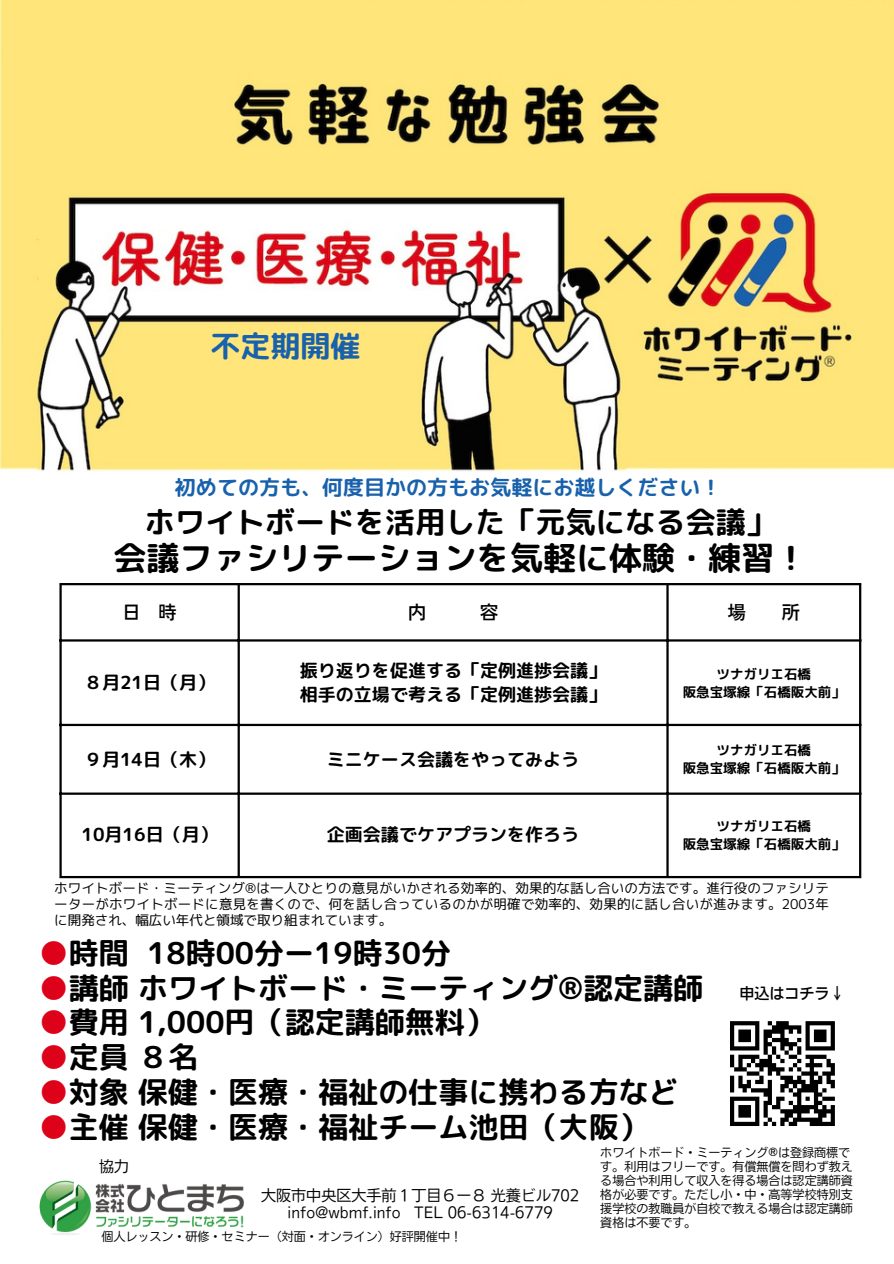
<style>
.page{position:relative;width:894px;height:1264px;background:#fff}
.page>*{position:absolute;margin:0;border:0;box-sizing:border-box;transform-origin:0 0}
.t1{font:33px "rounded mplus 1 p bold";color:#000}
.t2{font:30px "rounded mplus 1 p bold";color:#000}
.t3{font:30px "rounded mplus 1 p bold";color:#1861ac}
.t4{font:21px "rounded mplus 1 p bold";color:#1861ac}
.t5{font:18px "rounded mplus 1 p bold";color:#000}
.t6{font:18px "Nud Motoya Cedar Std W4";color:#000}
.t7{font:15px "Nud Motoya Cedar Std W2 b";color:#000}
.t8{font:15px "Nud Motoya Cedar Std W4";color:#000}
.t9{font:13.5px/15.8px "mplus 1 p regular";color:#000;text-align:justify}
.t10{font:13.5px "rounded mplus 1 p bold";color:#000}
.t11{font:12px/14px "Nud Motoya Cedar Std W2 b";color:#000}
.s1{color:#dd0219}
</style>
<div class="page">
<hr style="left:59px;top:585px;width:3px;height:291px;background:#000">
<hr style="left:237px;top:585px;width:3px;height:291px;background:#000">
<hr style="left:666px;top:585px;width:2px;height:291px;background:#000">
<hr style="left:858px;top:585px;width:3px;height:291px;background:#000">
<hr style="left:59px;top:583px;width:802px;height:2px;background:#000">
<hr style="left:59px;top:639px;width:802px;height:2px;background:#000">
<hr style="left:59px;top:723px;width:802px;height:3px;background:#000">
<hr style="left:59px;top:792px;width:802px;height:2px;background:#000">
<hr style="left:59px;top:876px;width:802px;height:2px;background:#000">
<img style="left:39px;top:1180px;width:205px;height:55px">
<img style="left:0;top:0;width:893px;height:471px">
<svg style="left:730px;top:1021px;width:104px;height:104px"></svg>
<hr style="left:809px;top:1121px;width:25px;height:4px;background:#000">
<p class="t3" style="left:210px;top:324px;width:152px">不定期開催</p>
<p class="t4" style="left:175px;top:472px;width:548px">初めての方も、何度目かの方もお気軽にお越しください！</p>
<p class="t2" style="left:145px;top:500px;width:632px">ホワイトボードを活用した「元気になる会議」</p>
<p class="t1" style="left:113px;top:534px;width:695px">会議ファシリテーションを気軽に体験・練習！</p>
<p class="t6" style="left:122px;top:603px;width:14px">日</p>
<p class="t6" style="left:159px;top:603px;width:20px">時</p>
<p class="t6" style="left:408px;top:603px;width:20px">内</p>
<p class="t6" style="left:480px;top:603px;width:20px">容</p>
<p class="t6" style="left:727px;top:603px;width:20px">場</p>
<p class="t6" style="left:781px;top:603px;width:20px">所</p>
<p class="t5" style="left:84px;top:669px;width:133px">８月21日（月）</p>
<p class="t5" style="left:300px;top:657px;width:308px">振り返りを促進する「定例進捗会議」</p>
<p class="t5" style="left:300px;top:682px;width:308px">相手の立場で考える「定例進捗会議」</p>
<p class="t5" style="left:84px;top:746px;width:133px">９月14日（木）</p>
<p class="t5" style="left:327px;top:746px;width:254px">ミニケース会議をやってみよう</p>
<p class="t10" style="left:716px;top:664px;width:96px">ツナガリエ石橋</p>
<p class="t10" style="left:682px;top:682px;width:164px">阪急宝塚線「石橋阪大前」</p>
<p class="t10" style="left:716px;top:740px;width:96px">ツナガリエ石橋</p>
<p class="t10" style="left:682px;top:759px;width:164px">阪急宝塚線「石橋阪大前」</p>
<p class="t5" style="left:81px;top:821px;width:138px">10月16日（月）</p>
<p class="t5" style="left:327px;top:821px;width:254px">企画会議でケアプランを作ろう</p>
<p class="t10" style="left:716px;top:816px;width:96px">ツナガリエ石橋</p>
<p class="t10" style="left:682px;top:834px;width:164px">阪急宝塚線「石橋阪大前」</p>
<p class="t9" style="left:54px;top:880px;width:776px">ホワイトボード・ミーティング®︎は一人ひとりの意見がいかされる効率的、効果的な話し合いの方法です。進行役のファシリテーターがホワイトボードに意見を書くので、何を話し合っているのかが明確で効率的、効果的に話し合いが進みます。2003年に開発され、幅広い年代と領域で取り組まれています。</p>
<p class="t2" style="left:39px;top:931px;width:414px"><span class="s1">●</span>時間 18時00分ー19時30分</p>
<p class="t2" style="left:39px;top:966px;width:665px"><span class="s1">●</span>講師ホワイトボード・ミーティング®︎認定講師</p>
<p class="t2" style="left:39px;top:1001px;width:457px"><span class="s1">●</span>費用 1,000円（認定講師無料）</p>
<p class="t2" style="left:39px;top:1036px;width:161px"><span class="s1">●</span>定員８名</p>
<p class="t2" style="left:39px;top:1070px;width:641px"><span class="s1">●</span>対象保健・医療・福祉の仕事に携わる方など</p>
<p class="t2" style="left:39px;top:1105px;width:611px"><span class="s1">●</span>主催保健・医療・福祉チーム池田（大阪）</p>
<p class="t8" style="left:739px;top:985px;width:107px">申込はコチラ↓</p>
<p class="t7" style="left:99px;top:1158px;width:30px">協力</p>
<p class="t7" style="left:261px;top:1187px;width:319px">大阪市中央区大手前１丁目６ー８光養ビル702</p>
<p class="t7" style="left:287px;top:1204px;width:266px">info@wbmf.info TEL 06-6314-6779</p>
<p class="t11" style="left:101px;top:1229px;width:362px">個人レッスン・研修・セミナー（対面・オンライン）好評開催中！</p>
<p class="t11" style="left:600px;top:1145px;width:254px">ホワイトボード・ミーティング®︎は登録商標です。利用はフリーです。有償無償を問わず教える場合や利用して収入を得る場合は認定講師資格が必要です。ただし小・中・高等学校特別支援学校の教職員が自校で教える場合は認定講師資格は不要です。</p>
</div>
